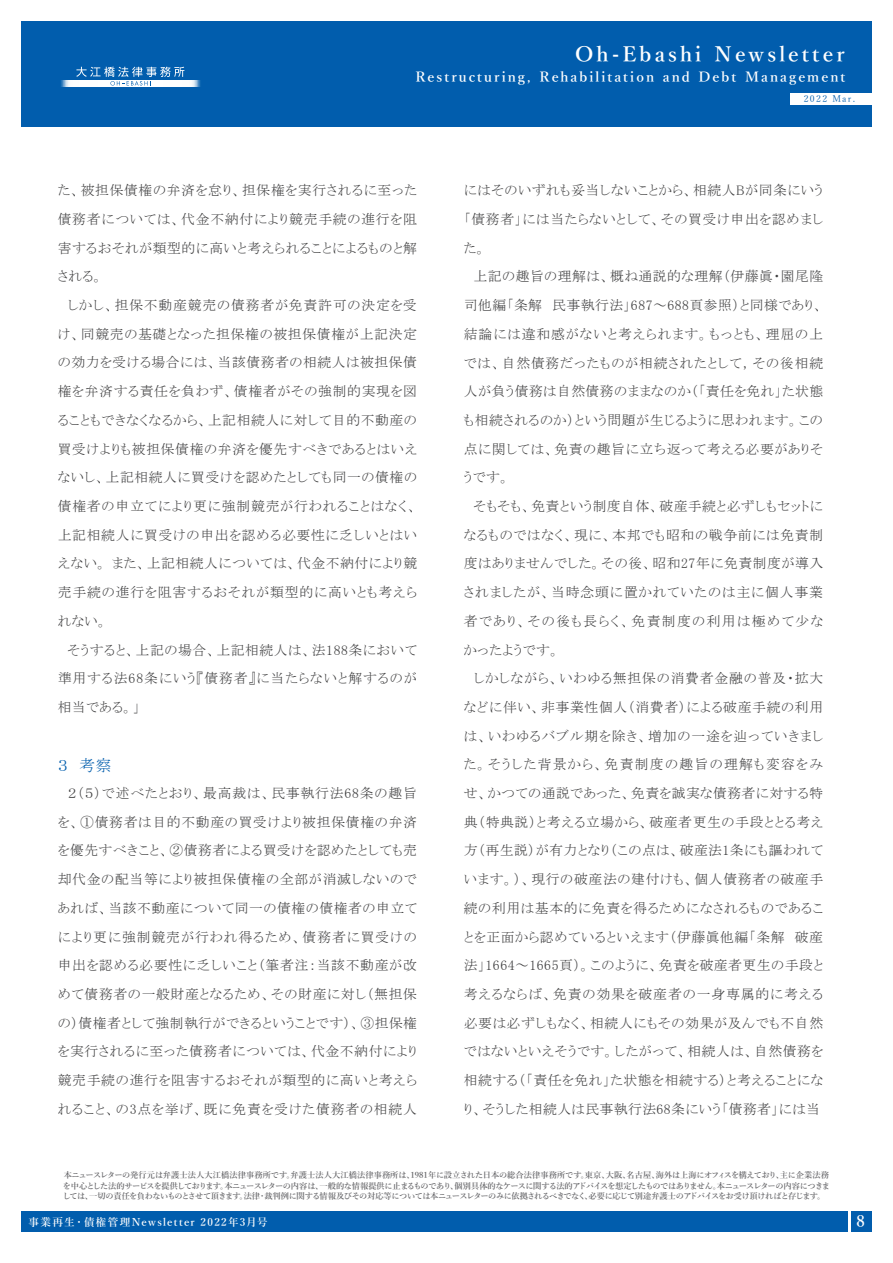
<style>
.page{position:relative;width:893px;height:1263px;background:#fff}
.page>*{position:absolute;margin:0;border:0;box-sizing:border-box;transform-origin:0 0}
.t1{font:600 21px "Yu Mincho";letter-spacing:.15em;color:#fff}
.t2{font:15.9px "MS P Mincho";color:#015dad}
.t3{font:600 15.9px "Yu Mincho";color:#fff}
.t4{font:13.8px/28.7px "MS P Mincho";letter-spacing:.045em;color:#3e3e3f}
.t5{font:600 13.8px "Yu Mincho";letter-spacing:.15em;color:#fff}
.t6{font:600 10.65px "Yu Mincho";letter-spacing:.12em;color:#fff}
.t7{font:9px "Yu Mincho";letter-spacing:.15em;color:#015dad}
.t8{font:600 8.25px/10.5px "Yu Mincho";letter-spacing:-.085em;color:#636366;text-align:justify}
</style>
<div class="page">
<div style="left:851px;top:1211px;width:21px;height:21px;background:#015dad"></div>
<div style="left:21px;top:1211px;width:827px;height:21px;background:#015dad"></div>
<div style="left:21px;top:22px;width:851px;height:105px;background:#015dad"></div>
<div style="left:60px;top:80px;width:141px;height:7px;background:#0661ae"></div>
<div style="left:61px;top:80px;width:140px;height:7px;background:#166bb3"></div>
<div style="left:62px;top:80px;width:138px;height:7px;background:#347dbc"></div>
<div style="left:63px;top:80px;width:136px;height:7px;background:#4a8ac3"></div>
<div style="left:63px;top:80px;width:135px;height:7px;background:#699ecd"></div>
<div style="left:64px;top:80px;width:134px;height:7px;background:#7fadd4"></div>
<div style="left:65px;top:80px;width:132px;height:7px;background:#a4c4e0"></div>
<div style="left:65px;top:80px;width:131px;height:7px;background:#b1cce4"></div>
<div style="left:66px;top:80px;width:130px;height:7px;background:#c6daeb"></div>
<div style="left:67px;top:80px;width:128px;height:7px;background:#dbe8f2"></div>
<div style="left:68px;top:80px;width:126px;height:7px;background:#eaf1f7"></div>
<div style="left:68px;top:80px;width:125px;height:7px;background:#eef4f8"></div>
<div style="left:69px;top:80px;width:124px;height:7px;background:#f3f7f9"></div>
<div style="left:70px;top:80px;width:122px;height:7px;background:#fff"></div>
<svg style="left:76px;top:67px;width:108px;height:19px"></svg>
<div style="left:790px;top:94px;width:82px;height:11px;background:#fff"></div>
<h1 class="t1" style="left:575px;top:42px;width:271px">Oh-Ebashi Newsletter</h1>
<p class="t7" style="left:804px;top:91px;width:53px">2022 Mar.</p>
<p class="t5" style="left:415px;top:70px;width:431px">Restructuring, Rehabilitation and Debt Management</p>
<p class="t4" style="left:58px;top:176px;width:361px">た、被担保債権の弁済を怠り、担保権を実行されるに至った債務者については、代金不納付により競売手続の進行を阻害するおそれが類型的に高いと考えられることによるものと解される。<br>　しかし、担保不動産競売の債務者が免責許可の決定を受け、同競売の基礎となった担保権の被担保債権が上記決定の効力を受ける場合には、当該債務者の相続人は被担保債権を弁済する責任を負わず、債権者がその強制的実現を図ることもできなくなるから、上記相続人に対して目的不動産の買受けよりも被担保債権の弁済を優先すべきであるとはいえないし、上記相続人に買受けを認めたとしても同一の債権の債権者の申立てにより更に強制競売が行われることはなく、上記相続人に買受けの申出を認める必要性に乏しいとはいえない。 また、上記相続人については、代金不納付により競売手続の進行を阻害するおそれが類型的に高いとも考えられない。<br>　そうすると、上記の場合、上記相続人は、法188条において準用する法68条にいう『債務者』に当たらないと解するのが相当である。」</p>
<p class="t2" style="left:58px;top:757px;width:55px">３　考察</p>
<p class="t4" style="left:58px;top:779px;width:361px;text-align:justify">　２（５）で述べたとおり、最高裁は、民事執行法68条の趣旨を、①債務者は目的不動産の買受けより被担保債権の弁済を優先すべきこと、②債務者による買受けを認めたとしても売却代金の配当等により被担保債権の全部が消滅しないのであれば、当該不動産について同一の債権の債権者の申立てにより更に強制競売が行われ得るため、債務者に買受けの申出を認める必要性に乏しいこと（筆者注：当該不動産が改めて債務者の一般財産となるため、その財産に対し（無担保の）債権者として強制執行ができるということです）、③担保権を実行されるに至った債務者については、代金不納付により競売手続の進行を阻害するおそれが類型的に高いと考えられること、の3点を挙げ、既に免責を受けた債務者の相続人</p>
<p class="t4" style="left:464px;top:176px;width:361px">にはそのいずれも妥当しないことから、相続人Bが同条にいう「債務者」には当たらないとして、その買受け申出を認めました。<br>　上記の趣旨の理解は、概ね通説的な理解（伊藤眞・園尾隆司他編「条解　民事執行法」687～688頁参照）と同様であり、結論には違和感がないと考えられます。もっとも、理屈の上では、自然債務だったものが相続されたとして，その後相続人が負う債務は自然債務のままなのか（「責任を免れ」た状態も相続されるのか）という問題が生じるように思われます。この点に関しては、免責の趣旨に立ち返って考える必要がありそうです。<br>　そもそも、免責という制度自体、破産手続と必ずしもセットになるものではなく、現に、本邦でも昭和の戦争前には免責制度はありませんでした。その後、昭和27年に免責制度が導入されましたが、当時念頭に置かれていたのは主に個人事業者であり、その後も長らく、免責制度の利用は極めて少なかったようです。<br>　しかしながら、いわゆる無担保の消費者金融の普及・拡大などに伴い、非事業性個人（消費者）による破産手続の利用は、いわゆるバブル期を除き、増加の一途を辿っていきました。そうした背景から、免責制度の趣旨の理解も変容をみせ、かつての通説であった、免責を誠実な債務者に対する特典（特典説）と考える立場から、破産者更生の手段ととる考え方（再生説）が有力となり（この点は、破産法1条にも謳われています。）、現行の破産法の建付けも、個人債務者の破産手続の利用は基本的に免責を得るためになされるものであることを正面から認めているといえます（伊藤眞他編「条解　破産法」1664～1665頁）。このように、免責を破産者更生の手段と考えるならば、免責の効果を破産者の一身専属的に考える必要は必ずしもなく、相続人にもその効果が及んでも不自然ではないといえそうです。したがって、相続人は、自然債務を相続する（「責任を免れ」た状態を相続する）と考えることになり、そうした相続人は民事執行法68条にいう「債務者」には当</p>
<p class="t8" style="left:63px;top:1170px;width:769px">本ニュースレターの発行元は弁護士法人大江橋法律事務所です。弁護士法人大江橋法律事務所は、1981年に設立された日本の総合法律事務所です。東京、大阪、名古屋、海外は上海にオフィスを構えており、主に企業法務を中心とした法的サービスを提供しております。本ニュースレターの内容は、一般的な情報提供に止まるものであり、個別具体的なケースに関する法的アドバイスを想定したものではありません。本ニュースレターの内容につきましては、一切の責任を負わないものとさせて頂きます。法律・裁判例に関する情報及びその対応等については本ニュースレターのみに依拠されるべきでなく、必要に応じて別途弁護士のアドバイスをお受け頂ければと存じます。</p>
<p class="t6" style="left:29px;top:1216px;width:241px">事業再生・債権管理Newsletter 2022年3月号</p>
<p class="t3" style="left:857px;top:1212px;width:10px">8</p>
</div>
